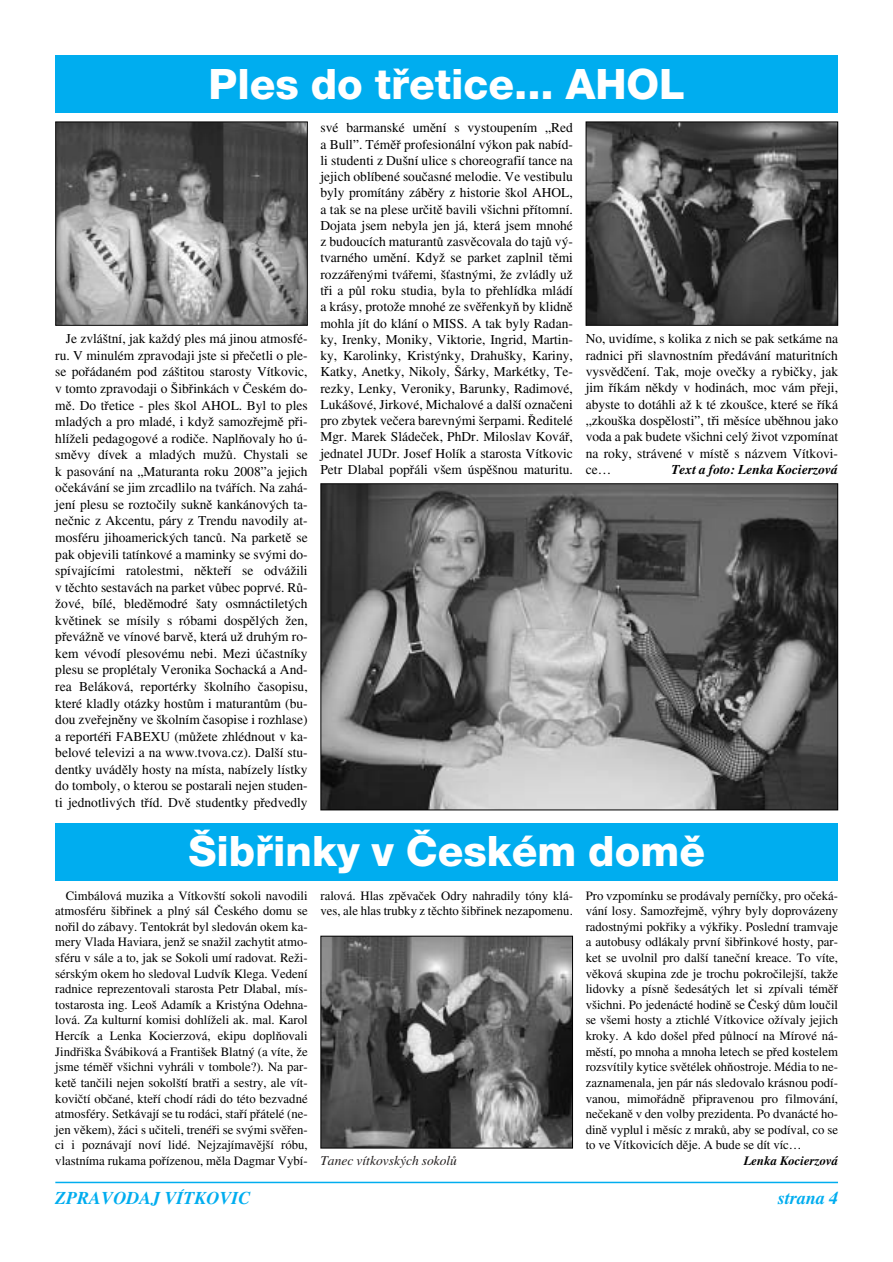
<style>
.page{position:relative;width:893px;height:1262px;background:#fff}
.page>*{position:absolute;margin:0;border:0;box-sizing:border-box;transform-origin:0 0}
.t1{font:800 42px "Helvetica Neue CE";color:#fff}
.t2{font:italic 700 18px "Times CE";color:#00adef}
.t3{font:13.5px/16.5px "Times CE";color:#000;text-align:justify}
.t4{font:italic 700 13.5px "Times CE";color:#000}
.t5{font:italic 13.5px "Times CE";color:#231f1f}
.t6{font:12.75px/15.6px "Times CE";color:#000;text-align:justify}
.t7{font:italic 700 12.75px "Times CE";color:#000}
</style>
<div class="page">
<hr style="left:55px;top:1181px;width:783px;height:2px;background:#00adef">
<div style="left:55px;top:55px;width:783px;height:58px;background:#00adef"></div>
<div style="left:55px;top:822px;width:783px;height:58px;background:#00adef"></div>
<img style="left:322px;top:937px;width:249px;height:209px">
<div style="left:320px;top:935px;width:253px;height:213px;border:1px solid #000"></div>
<img style="left:57px;top:124px;width:249px;height:200px">
<div style="left:55px;top:122px;width:253px;height:204px;border:1px solid #000"></div>
<img style="left:587px;top:124px;width:249px;height:200px">
<div style="left:585px;top:122px;width:253px;height:204px;border:1px solid #000"></div>
<img style="left:322px;top:485px;width:514px;height:323px">
<h1 class="t1" style="left:208px;top:69px;width:478px">Ples do tfietice... AHOL</h1>
<p class="t3" style="left:55px;top:332px;width:254px;text-indent:11px">Je zvlá‰tní, jak kaÏd˘ ples má jinou atmosfé&shy;ru. V minulém zpravodaji jste si pfieãetli o ple&shy;se pofiádaném pod zá‰titou starosty Vítkovic, v tomto zpravodaji o ·ibfiinkách v âeském do&shy;mû. Do tfietice - ples ‰kol AHOL. Byl to ples mlad˘ch a pro mladé, i kdyÏ samozfiejmû pfii&shy;hlíÏeli pedagogové a rodiãe. NaplÀovaly ho ú&shy;smûvy dívek a mlad˘ch muÏÛ. Chystali se k pasování na „Maturanta roku 2008”a jejich oãekávání se jim zrcadlilo na tváfiích. Na zahá&shy;jení plesu se roztoãily suknû kankánov˘ch ta&shy;neãnic z Akcentu, páry z Trendu navodily at&shy;mosféru jihoamerick˘ch tancÛ. Na parketû se pak objevili tatínkové a maminky se sv˘mi do&shy;spívajícími ratolestmi, nûktefií se odváÏili v tûchto sestavách na parket vÛbec poprvé. RÛ-Ïové, bílé, bledûmodré ‰aty osmnáctilet˘ch kvûtinek se mísily s róbami dospûl˘ch Ïen, pfieváÏnû ve vínové barvû, která uÏ druh˘m ro&shy;kem vévodí plesovému nebi. Mezi úãastníky plesu se proplétaly Veronika Sochacká a And&shy;rea Beláková, reportérky ‰kolního ãasopisu, které kladly otázky hostÛm i maturantÛm (bu&shy;dou zvefiejnûny ve ‰kolním ãasopise i rozhlase) a reportéfii FABEXU (mÛÏete zhlédnout v ka&shy;belové televizi a na www.tvova.cz). Dal‰í stu&shy;dentky uvádûly hosty na místa, nabízely lístky do tomboly, o kterou se postarali nejen studen&shy;ti jednotliv˘ch tfiíd. Dvû studentky pfiedvedly</p>
<p class="t3" style="left:320px;top:121px;width:254px">své barmanské umûní s vystoupením „Red a Bull”. Témûfi profesionální v˘kon pak nabíd&shy;li studenti z Du‰ní ulice s choreografií tance na jejich oblíbené souãasné melodie. Ve vestibulu byly promítány zábûry z historie ‰kol AHOL, a tak se na plese urãitû bavili v‰ichni pfiítomní.<br>Dojata jsem nebyla jen já, která jsem mnohé z budoucích maturantÛ zasvûcovala do tajÛ v˘- tvarného umûní. KdyÏ se parket zaplnil tûmi rozzáfien˘mi tváfiemi, ‰Èastn˘mi, Ïe zvládly uÏ tfii a pÛl roku studia, byla to pfiehlídka mládí a krásy, protoÏe mnohé ze svûfienkyÀ by klidnû mohla jít do klání o MISS. A tak byly Radan&shy;ky, Irenky, Moniky, Viktorie, Ingrid, Martin&shy;ky, Karolinky, Krist˘nky, Drahu‰ky, Kariny, Katky, Anetky, Nikoly, ·árky, Markétky, Te&shy;rezky, Lenky, Veroniky, Barunky, Radimové, Luká‰ové, Jirkové, Michalové a dal‰í oznaãeni pro zbytek veãera barevn˘mi ‰erpami. ¤editelé Mgr. Marek Sládeãek, PhDr. Miloslav Kováfi, jednatel JUDr. Josef Holík a starosta Vítkovic Petr Dlabal popfiáli v‰em úspû‰nou maturitu.</p>
<p class="t3" style="left:585px;top:332px;width:254px">No, uvidíme, s kolika z nich se pak setkáme na radnici pfii slavnostním pfiedávání maturitních vysvûdãení. Tak, moje oveãky a rybiãky, jak jim fiíkám nûkdy v hodinách, moc vám pfieji, abyste to dotáhli aÏ k té zkou‰ce, které se fiíká „zkou‰ka dospûlosti”, tfii mûsíce ubûhnou jako voda a pak budete v‰ichni cel˘ Ïivot vzpomínat na roky, strávené v místû s názvem Vítkovi&shy;ce…</p>
<p class="t4" style="left:671px;top:464px;width:168px">Text a foto: Lenka Kocierzová</p>
<h1 class="t1" style="left:188px;top:836px;width:518px">·ibfiinky v âeském domû</h1>
<p class="t6" style="left:55px;top:889px;width:254px;text-indent:10px">Cimbálová muzika a Vítkov‰tí sokoli navodili atmosféru ‰ibfiinek a pln˘ sál âeského domu se nofiil do zábavy. Tentokrát byl sledován okem ka&shy;mery Vlada Haviara, jenÏ se snaÏil zachytit atmo&shy;sféru v sále a to, jak se Sokoli umí radovat. ReÏi&shy;sérsk˘m okem ho sledoval Ludvík Klega. Vedení radnice reprezentovali starosta Petr Dlabal, mís&shy;tostarosta ing. Leo‰ Adamík a Krist˘na Odehna&shy;lová. Za kulturní komisi dohlíÏeli ak. mal. Karol Hercík a Lenka Kocierzová, ekipu doplÀovali Jindfii‰ka ·vábiková a Franti‰ek Blatn˘ (a víte, Ïe jsme témûfi v‰ichni vyhráli v tombole?). Na par&shy;ketû tanãili nejen sokol‰tí bratfii a sestry, ale vít&shy;koviãtí obãané, ktefií chodí rádi do této bezvadné atmosféry. Setkávají se tu rodáci, stafií pfiátelé (ne&shy;jen vûkem), Ïáci s uãiteli, trenéfii se sv˘mi svûfien&shy;ci i poznávají noví lidé. Nejzajímavûj‰í róbu, vlastníma rukama pofiízenou, mûla Dagmar Vybí-</p>
<p class="t6" style="left:320px;top:889px;width:254px">ralová. Hlas zpûvaãek Odry nahradily tóny klá&shy;ves, ale hlas trubky z tûchto ‰ibfiinek nezapomenu.</p>
<p class="t6" style="left:585px;top:889px;width:254px">Pro vzpomínku se prodávaly perníãky, pro oãeká&shy;vání losy. Samozfiejmû, v˘hry byly doprovázeny radostn˘mi pokfiiky a v˘kfiiky. Poslední tramvaje a autobusy odlákaly první ‰ibfiinkové hosty, par&shy;ket se uvolnil pro dal‰í taneãní kreace. To víte, vûková skupina zde je trochu pokroãilej‰í, takÏe lidovky a písnû ‰edesát˘ch let si zpívali témûfi v‰ichni. Po jedenácté hodinû se âesk˘ dÛm louãil se v‰emi hosty a ztichlé Vítkovice oÏívaly jejich kroky. A kdo do‰el pfied pÛlnocí na Mírové ná&shy;mûstí, po mnoha a mnoha letech se pfied kostelem rozsvítily kytice svûtélek ohÀostroje. Média to ne&shy;zaznamenala, jen pár nás sledovalo krásnou podí&shy;vanou, mimofiádnû pfiipravenou pro filmování, neãekanû v den volby prezidenta. Po dvanácté ho&shy;dinû vyplul i mûsíc z mrakÛ, aby se podíval, co se to ve Vítkovicích dûje. A bude se dít víc…</p>
<p class="t5" style="left:320px;top:1154px;width:138px">Tanec vítkovsk˘ch sokolÛ</p>
<p class="t7" style="left:743px;top:1155px;width:96px">Lenka Kocierzová</p>
<h2 class="t2" style="left:55px;top:1191px;width:197px">ZPRAVODAJ VÍTKOVIC</h2>
<h2 class="t2" style="left:778px;top:1191px;width:62px">strana 4</h2>
</div>
